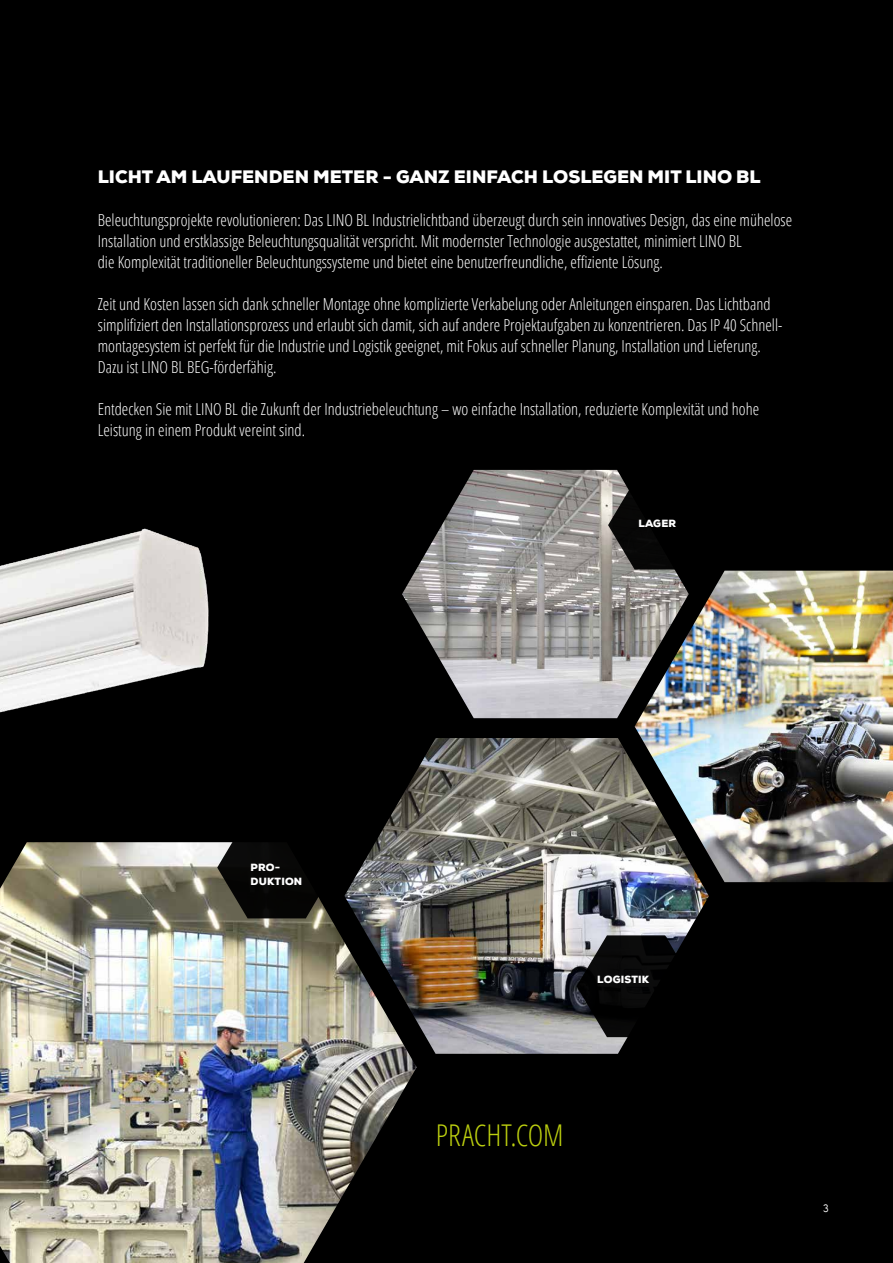
<style>
.page{position:relative;width:893px;height:1263px;background:#000}
.page>*{position:absolute;margin:0;border:0;box-sizing:border-box;transform-origin:0 0}
.t1{font:300 condensed 30px "Open Sans";letter-spacing:-.005em;color:#bccf0f}
.t2{font:900 18px "Nexa";color:#fff}
.t3{font:300 condensed 16.5px/21px "Open Sans";color:#fff}
.t4{font:500 10.5px "Letter Got L";color:#fff}
.t5{font:900 10.35px/13.2px "Nexa";letter-spacing:.015em;color:#fff}
</style>
<div class="page">
<img style="left:0;top:528px;width:209px;height:185px">
<img style="left:402px;top:470px;width:274px;height:248px">
<img style="left:635px;top:571px;width:258px;height:311px">
<img style="left:375px;top:738px;width:334px;height:316px">
<svg style="left:576px;top:935px;width:119px;height:102px"></svg>
<svg style="left:608px;top:481px;width:68px;height:88px"></svg>
<img style="left:0;top:842px;width:417px;height:421px">
<svg style="left:217px;top:842px;width:119px;height:76px"></svg>
<p class="t2" style="left:98px;top:165px;width:664px">LICHT AM LAUFENDEN METER - GANZ EINFACH LOSLEGEN MIT LINO BL</p>
<p class="t3" style="left:98px;top:209px;width:696px">Beleuchtungsprojekte revolutionieren: Das LINO BL Industrielichtband überzeugt durch sein innovatives Design, das eine mühelose<br>Installation und erstklassige Beleuchtungsqualität verspricht. Mit modernster Technologie ausgestattet, minimiert LINO BL<br>die Komplexität traditioneller Beleuchtungssysteme und bietet eine benutzerfreundliche, effiziente Lösung.</p>
<p class="t3" style="left:98px;top:293px;width:686px">Zeit und Kosten lassen sich dank schneller Montage ohne komplizierte Verkabelung oder Anleitungen einsparen. Das Lichtband simplifiziert den Installationsprozess und erlaubt sich damit, sich auf andere Projektaufgaben zu konzentrieren. Das IP 40 Schnell&shy;montagesystem ist perfekt für die Industrie und Logistik geeignet, mit Fokus auf schneller Planung, Installation und Lieferung.<br>Dazu ist LINO BL BEG-förderfähig.</p>
<p class="t3" style="left:98px;top:397px;width:663px;line-height:21.6px">Entdecken Sie mit LINO BL die Zukunft der Industriebeleuchtung – wo einfache Installation, reduzierte Komplexität und hohe<br>Leistung in einem Produkt vereint sind.</p>
<p class="t5" style="left:638px;top:516px;width:39px">LAGER</p>
<p class="t5" style="left:251px;top:861px;width:53px">PRO-<br>DUKTION</p>
<p class="t5" style="left:597px;top:972px;width:53px">LOGISTIK</p>
<h1 class="t1" style="left:436px;top:1114px;width:129px">PRACHT.COM</h1>
<p class="t4" style="left:823px;top:1201px;width:8px">3</p>
</div>
